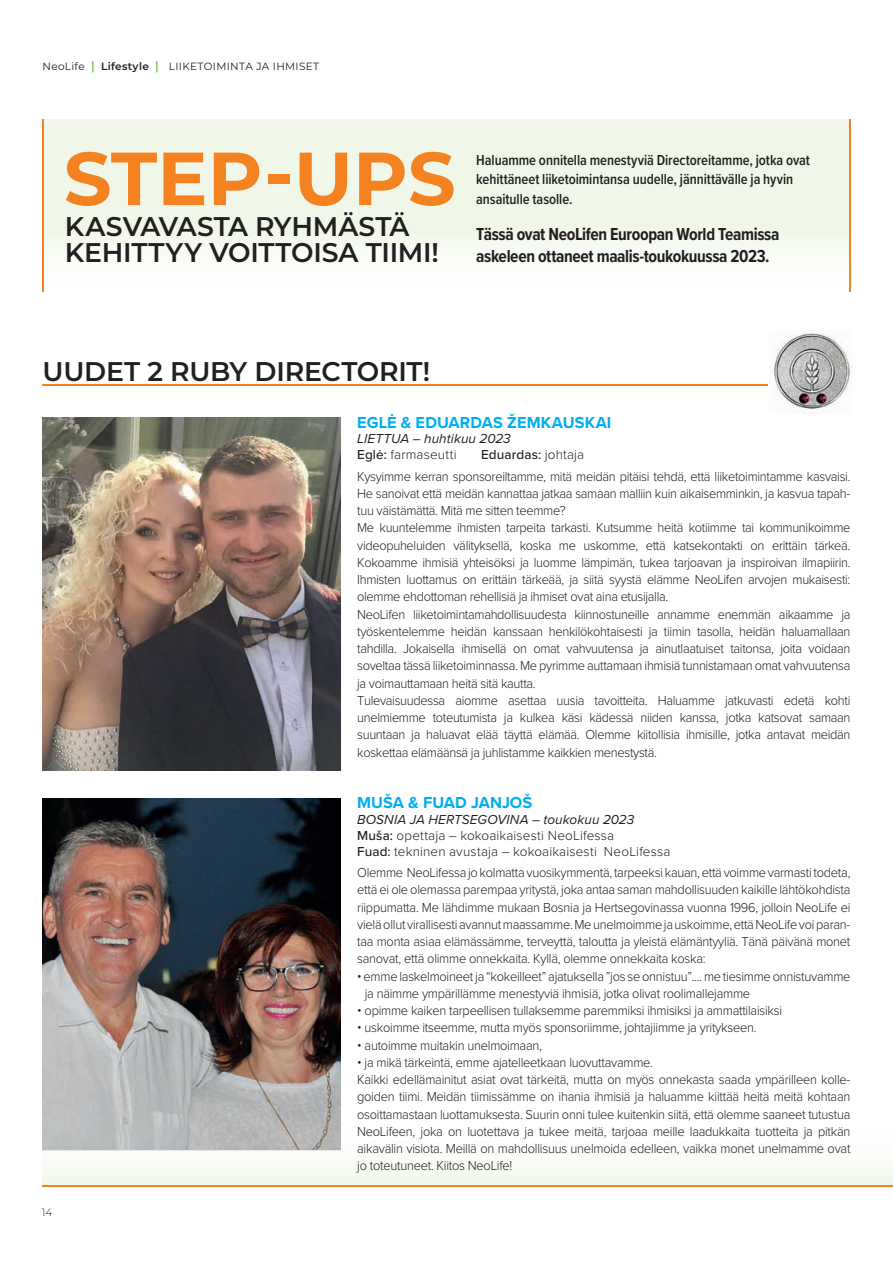
<style>
.page{position:relative;width:893px;height:1263px;background:#fff}
.page>*{position:absolute;margin:0;border:0;box-sizing:border-box;transform-origin:0 0}
.t1{font:700 75px "Montserrat";color:#f58220}
.t2{font:600 27px/25.5px "Montserrat";letter-spacing:-.01em;color:#231f20}
.t3{font:700 18px/21.6px "Proxima Nova Cond";letter-spacing:-.02em;color:#231f20}
.t4{font:700 16.5px "Proxima Nova";letter-spacing:.005em;color:#00aeef}
.t5{font:600 15px/19.5px "Proxima Nova Cond";letter-spacing:-.005em;color:#231f20}
.t6{font:300 13.5px/17.2px "Proxima Nova";letter-spacing:-.02em;color:#231f20;scale:.95 1}
.t7{font:300 13.5px/15.8px "Proxima Nova";letter-spacing:.01em;color:#231f20}
.t8{font:300 13.5px/21.5px "Proxima Nova";letter-spacing:-.02em;color:#231f20}
.t9{font:italic 13.5px/15.8px "Proxima Nova";letter-spacing:.005em;color:#231f20}
.t10{font:10.5px "Montserrat";letter-spacing:.03em;color:#231f20}
.t11{font:600 10.5px "Montserrat";letter-spacing:.03em;color:#231f20}
.t12{font:300 10.5px "Montserrat";color:#231f20}
.s1{font-weight:400}
.s2{font-size:12px;color:#7fc241}
.s3{font-weight:500;font-style:normal}
.s4{font-weight:300;font-style:normal}
.s5{font-weight:500}
.s6{font-weight:400;font-style:italic}
</style>
<div class="page">
<hr style="left:43px;top:119px;width:1px;height:173px;background:#f58220">
<hr style="left:849px;top:119px;width:2px;height:173px;background:#f58220">
<hr style="left:43px;top:1185px;width:850px;height:2px;background:#f58220">
<img style="left:43px;top:417px;width:297px;height:353px">
<img style="left:43px;top:798px;width:297px;height:352px">
<hr style="left:43px;top:385px;width:725px;height:1px;background:#f58220">
<img style="left:770px;top:330px;width:83px;height:83px">
<p class="t11" style="left:43px;top:59px;width:118px"><span class="s1">NeoLife</span> <span class="s2">|</span> Lifestyle <span class="s2">|</span></p>
<p class="t10" style="left:169px;top:59px;width:152px">LIIKETOIMINTA JA IHMISET</p>
<h1 class="t1" style="left:64px;top:124px;width:393px">STEP-UPS</h1>
<h2 class="t2" style="left:65px;top:213px;width:376px">KASVAVASTA RYHMÄSTÄ<br>KEHITTYY VOITTOISA TIIMI!</h2>
<p class="t5" style="left:476px;top:150px;width:335px">Haluamme onnitella menestyviä Directoreitamme, jotka ovat kehittäneet liiketoimintansa uudelle, jännittävälle ja hyvin ansaitulle tasolle.</p>
<h3 class="t3" style="left:476px;top:223px;width:305px">Tässä ovat NeoLifen Euroopan World Teamissa askeleen ottaneet maalis-toukokuussa 2023.</h3>
<h2 class="t2" style="left:43px;top:357px;width:389px">UUDET 2 RUBY DIRECTORIT!</h2>
<p class="t4" style="left:357px;top:410px;width:256px">EGLĖ &amp; EDUARDAS ŽEMKAUSKAI</p>
<p class="t9" style="left:357px;top:430px;width:155px">LIETTUA – huhtikuu 2023<br><span class="s3">Eglė:</span> <span class="s4">farmaseutti</span></p>
<p class="t8" style="left:357px;top:443px;width:495px;text-indent:124px"><span class="s5">Eduardas:</span> johtaja<br>Kysyimme kerran sponsoreiltamme, mitä meidän pitäisi tehdä, että liiketoimintamme kasvaisi.</p>
<p class="t6" style="left:357px;top:484px;width:521px">He sanoivat että meidän kannattaa jatkaa samaan malliin kuin aikaisemminkin, ja kasvua tapah&shy;tuu väistämättä. Mitä me sitten teemme?<br>Me kuuntelemme ihmisten tarpeita tarkasti. Kutsumme heitä kotiimme tai kommunikoimme videopuheluiden välityksellä, koska me uskomme, että katsekontakti on erittäin tärkeä.<br>Kokoamme ihmisiä yhteisöksi ja luomme lämpimän, tukea tarjoavan ja inspiroivan ilmapiirin.<br>Ihmisten luottamus on erittäin tärkeää, ja siitä syystä elämme NeoLifen arvojen mukaisesti: olemme ehdottoman rehellisiä ja ihmiset ovat aina etusijalla.<br>NeoLifen liiketoimintamahdollisuudesta kiinnostuneille annamme enemmän aikaamme ja työskentelemme heidän kanssaan henkilökohtaisesti ja tiimin tasolla, heidän haluamallaan tahdilla. Jokaisella ihmisellä on omat vahvuutensa ja ainutlaatuiset taitonsa, joita voidaan soveltaa tässä liiketoiminnassa. Me pyrimme auttamaan ihmisiä tunnistamaan omat vahvuutensa ja voimauttamaan heitä sitä kautta.<br>Tulevaisuudessa aiomme asettaa uusia tavoitteita. Haluamme jatkuvasti edetä kohti unelmiemme toteutumista ja kulkea käsi kädessä niiden kanssa, jotka katsovat samaan suuntaan ja haluavat elää täyttä elämää. Olemme kiitollisia ihmisille, jotka antavat meidän koskettaa elämäänsä ja juhlistamme kaikkien menestystä.</p>
<p class="t12" style="left:42px;top:1205px;width:12px">14</p>
<p class="t4" style="left:357px;top:790px;width:177px">MUŠA &amp; FUAD JANJOŠ</p>
<p class="t7" style="left:357px;top:811px;width:315px"><span class="s6">BOSNIA JA HERTSEGOVINA – toukokuu 2023<br></span><span class="s5">Muša:</span> opettaja – kokoaikaisesti NeoLifessa<br><span class="s5">Fuad:</span> tekninen avustaja – kokoaikaisesti NeoLifessa</p>
<p class="t6" style="left:357px;top:863px;width:521px">Olemme NeoLifessa jo kolmatta vuosikymmentä, tarpeeksi kauan, että voimme varmasti todeta,</p>
<p class="t6" style="left:357px;top:880px;width:521px">että ei ole olemassa parempaa yritystä, joka antaa saman mahdollisuuden kaikille lähtökohdista</p>
<p class="t6" style="left:357px;top:898px;width:521px">riippumatta. Me lähdimme mukaan Bosnia ja Hertsegovinassa vuonna 1996, jolloin NeoLife ei</p>
<p class="t6" style="left:357px;top:915px;width:521px">vielä ollut virallisesti avannut maassamme. Me unelmoimme ja uskoimme, että NeoLife voi paran-</p>
<p class="t6" style="left:357px;top:932px;width:521px">taa monta asiaa elämässämme, terveyttä, taloutta ja yleistä elämäntyyliä. Tänä päivänä monet</p>
<p class="t6" style="left:357px;top:949px;width:368px">sanovat, että olimme onnekkaita. Kyllä, olemme onnekkaita koska:</p>
<p class="t6" style="left:364px;top:967px;width:514px">emme laskelmoineet ja “kokeilleet” ajatuksella ”jos se onnistuu”.... me tiesimme onnistuvamme</p>
<p class="t6" style="left:365px;top:984px;width:407px">ja näimme ympärillämme menestyviä ihmisiä, jotka olivat roolimallejamme</p>
<p class="t6" style="left:365px;top:1001px;width:441px">opimme kaiken tarpeellisen tullaksemme paremmiksi ihmisiksi ja ammattilaisiksi</p>
<p class="t6" style="left:365px;top:1018px;width:414px">uskoimme itseemme, mutta myös sponsoriimme, johtajiimme ja yritykseen.</p>
<p class="t6" style="left:365px;top:1036px;width:188px">autoimme muitakin unelmoimaan,</p>
<p class="t6" style="left:365px;top:1053px;width:305px">ja mikä tärkeintä, emme ajatelleetkaan luovuttavamme.</p>
<p class="t6" style="left:357px;top:1070px;width:521px">Kaikki edellämainitut asiat ovat tärkeitä, mutta on myös onnekasta saada ympärilleen kolle-</p>
<p class="t6" style="left:357px;top:1087px;width:521px">goiden tiimi. Meidän tiimissämme on ihania ihmisiä ja haluamme kiittää heitä meitä kohtaan</p>
<p class="t6" style="left:357px;top:1105px;width:521px">osoittamastaan luottamuksesta. Suurin onni tulee kuitenkin siitä, että olemme saaneet tutustua</p>
<p class="t6" style="left:357px;top:1122px;width:521px">NeoLifeen, joka on luotettava ja tukee meitä, tarjoaa meille laadukkaita tuotteita ja pitkän</p>
<p class="t6" style="left:357px;top:1139px;width:521px">aikavälin visiota. Meillä on mahdollisuus unelmoida edelleen, vaikka monet unelmamme ovat</p>
<p class="t6" style="left:357px;top:1156px;width:165px">jo toteutuneet. Kiitos NeoLife!</p>
</div>
